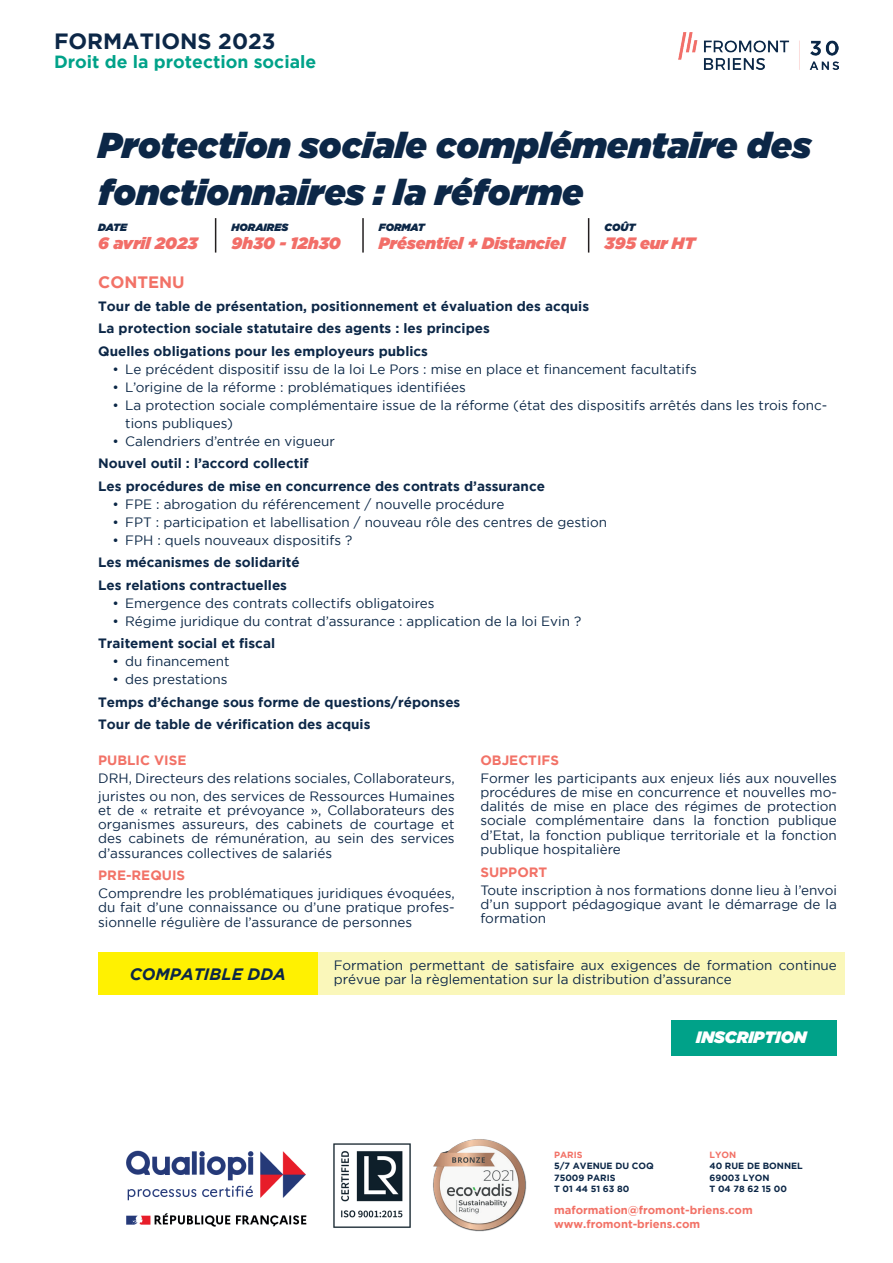
<style>
.page{position:relative;width:893px;height:1263px;background:#fff}
.page>*{position:absolute;margin:0;border:0;box-sizing:border-box;transform-origin:0 0}
.t1{font:italic 900 36px/47.2px "Gotham";color:#0c2747}
.t2{font:700 22.05px "Gotham";color:#0c2747}
.t3{font:700 17.7px "Gotham";color:#00a289}
.t4{font:italic 900 16.5px "Gotham";color:#f26e68}
.t5{font:italic 700 16.5px "Gotham";color:#0c2747}
.t6{font:italic 900 16.5px "Gotham";color:#fff}
.t7{font:700 16.5px "Gotham";color:#f27267}
.t8{font:13.5px/14.2px "Gotham";color:#0c2747;text-align:justify}
.t9{font:13.5px/18px "Gotham";color:#0b2746}
.t10{font:700 13.5px/22.5px "Gotham";color:#0c2747}
.t11{font:700 13.5px "Gotham";color:#f27267}
.t12{font:700 11.25px/14.2px "Gotham";color:#f27267}
.t13{font:italic 900 10.5px "Gotham";color:#0c2747}
.t14{font:700 9px/11.4px "Gotham";color:#0c2747}
.t15{font:700 9px "Gotham";color:#f27267}
</style>
<div class="page">
<img style="left:126px;top:1150px;width:181px;height:77px">
<img style="left:333px;top:1143px;width:78px;height:85px">
<img style="left:433px;top:1139px;width:93px;height:93px">
<img style="left:678px;top:33px;width:161px;height:37px">
<hr style="left:215px;top:218px;width:1px;height:35px;background:#231f20">
<hr style="left:362px;top:218px;width:2px;height:35px;background:#231f20">
<hr style="left:588px;top:218px;width:1px;height:35px;background:#231f20">
<div style="left:671px;top:1020px;width:166px;height:36px;background:#00a289"></div>
<div style="left:318px;top:952px;width:527px;height:43px;background:#faf7ba"></div>
<div style="left:98px;top:952px;width:220px;height:43px;background:#fff101"></div>
<h2 class="t2" style="left:54px;top:28px;width:223px">FORMATIONS 2023</h2>
<h3 class="t3" style="left:54px;top:51px;width:264px">Droit de la protection sociale</h3>
<h1 class="t1" style="left:98px;top:121px;width:714px">Protection sociale complémentaire des fonctionnaires : la réforme</h1>
<p class="t13" style="left:98px;top:221px;width:30px">DATE</p>
<p class="t4" style="left:98px;top:234px;width:101px">6 avril 2023</p>
<p class="t13" style="left:232px;top:221px;width:58px">HORAIRES</p>
<p class="t4" style="left:232px;top:234px;width:111px">9h30 - 12h30</p>
<p class="t13" style="left:379px;top:221px;width:47px">FORMAT</p>
<p class="t4" style="left:379px;top:234px;width:188px">Présentiel + Distanciel</p>
<p class="t13" style="left:605px;top:221px;width:32px">COÛT</p>
<p class="t4" style="left:605px;top:234px;width:92px">395 eur HT</p>
<p class="t7" style="left:98px;top:273px;width:88px">CONTENU</p>
<p class="t10" style="left:98px;top:294px;width:492px">Tour de table de présentation, positionnement et évaluation des acquis<br>La protection sociale statutaire des agents : les principes<br>Quelles obligations pour les employeurs publics</p>
<p class="t9" style="left:112px;top:360px;width:586px">• Le précédent dispositif issu de la loi Le Pors : mise en place et financement facultatifs</p>
<p class="t9" style="left:112px;top:378px;width:355px">• L’origine de la réforme : problématiques identifiées</p>
<p class="t9" style="left:125px;top:396px;width:704px;text-indent:-13px">• La protection sociale complémentaire issue de la réforme (état des dispositifs arrêtés dans les trois fonc&shy;tions publiques)</p>
<p class="t9" style="left:112px;top:432px;width:224px">• Calendriers d’entrée en vigueur</p>
<p class="t10" style="left:98px;top:452px;width:448px">Nouvel outil : l’accord collectif<br>Les procédures de mise en concurrence des contrats d’assurance</p>
<p class="t9" style="left:112px;top:495px;width:393px">• FPE : abrogation du référencement / nouvelle procédure</p>
<p class="t9" style="left:112px;top:513px;width:496px">• FPT : participation et labellisation / nouveau rôle des centres de gestion</p>
<p class="t9" style="left:112px;top:531px;width:242px">• FPH : quels nouveaux dispositifs ?</p>
<p class="t10" style="left:98px;top:551px;width:203px">Les mécanismes de solidarité<br>Les relations contractuelles</p>
<p class="t9" style="left:112px;top:594px;width:324px">• Emergence des contrats collectifs obligatoires</p>
<p class="t9" style="left:112px;top:612px;width:470px">• Régime juridique du contrat d’assurance : application de la loi Evin ?</p>
<p class="t10" style="left:98px;top:632px;width:178px">Traitement social et fiscal</p>
<p class="t9" style="left:112px;top:652px;width:119px">• du financement</p>
<p class="t9" style="left:112px;top:670px;width:117px">• des prestations</p>
<p class="t10" style="left:98px;top:690px;width:364px">Temps d’échange sous forme de questions/réponses<br>Tour de table de vérification des acquis</p>
<p class="t11" style="left:98px;top:752px;width:90px">PUBLIC VISE</p>
<p class="t8" style="left:98px;top:769px;width:358px;line-height:18px">DRH, Directeurs des relations sociales, Collaborateurs, juristes ou non, des services de Ressources Humaines</p>
<p class="t8" style="left:98px;top:803px;width:358px">et de « retraite et prévoyance », Collaborateurs des organismes assureurs, des cabinets de courtage et des cabinets de rémunération, au sein des services d’assurances collectives de salariés</p>
<p class="t11" style="left:98px;top:868px;width:88px">PRE-REQUIS</p>
<p class="t8" style="left:98px;top:886px;width:358px">Comprendre les problématiques juridiques évoquées, du fait d’une connaissance ou d’une pratique profes&shy;sionnelle régulière de l’assurance de personnes</p>
<p class="t11" style="left:480px;top:752px;width:80px">OBJECTIFS</p>
<p class="t8" style="left:480px;top:770px;width:358px">Former les participants aux enjeux liés aux nouvelles procédures de mise en concurrence et nouvelles mo&shy;dalités de mise en place des régimes de protection sociale complémentaire dans la fonction publique d’Etat, la fonction publique territoriale et la fonction publique hospitalière</p>
<p class="t11" style="left:480px;top:864px;width:68px">SUPPORT</p>
<p class="t8" style="left:480px;top:882px;width:358px">Toute inscription à nos formations donne lieu à l’envoi d’un support pédagogique avant le démarrage de la formation</p>
<p class="t8" style="left:334px;top:957px;width:505px">Formation permettant de satisfaire aux exigences de formation continue</p>
<p class="t5" style="left:130px;top:964px;width:157px">COMPATIBLE DDA</p>
<p class="t8" style="left:334px;top:972px;width:399px">prévue par la règlementation sur la distribution d’assurance</p>
<p class="t6" style="left:696px;top:1027px;width:112px">INSCRIPTION</p>
<p class="t15" style="left:709px;top:1149px;width:28px">LYON</p>
<p class="t14" style="left:709px;top:1160px;width:95px">40 RUE DE BONNEL<br>69003 LYON<br>T 04 78 62 15 00</p>
<p class="t12" style="left:554px;top:1202px;width:200px">maformation@fromont-briens.com www.fromont-briens.com</p>
<p class="t15" style="left:554px;top:1149px;width:30px">PARIS</p>
<p class="t14" style="left:554px;top:1160px;width:101px">5/7 AVENUE DU COQ<br>75009 PARIS<br>T 01 44 51 63 80</p>
</div>
